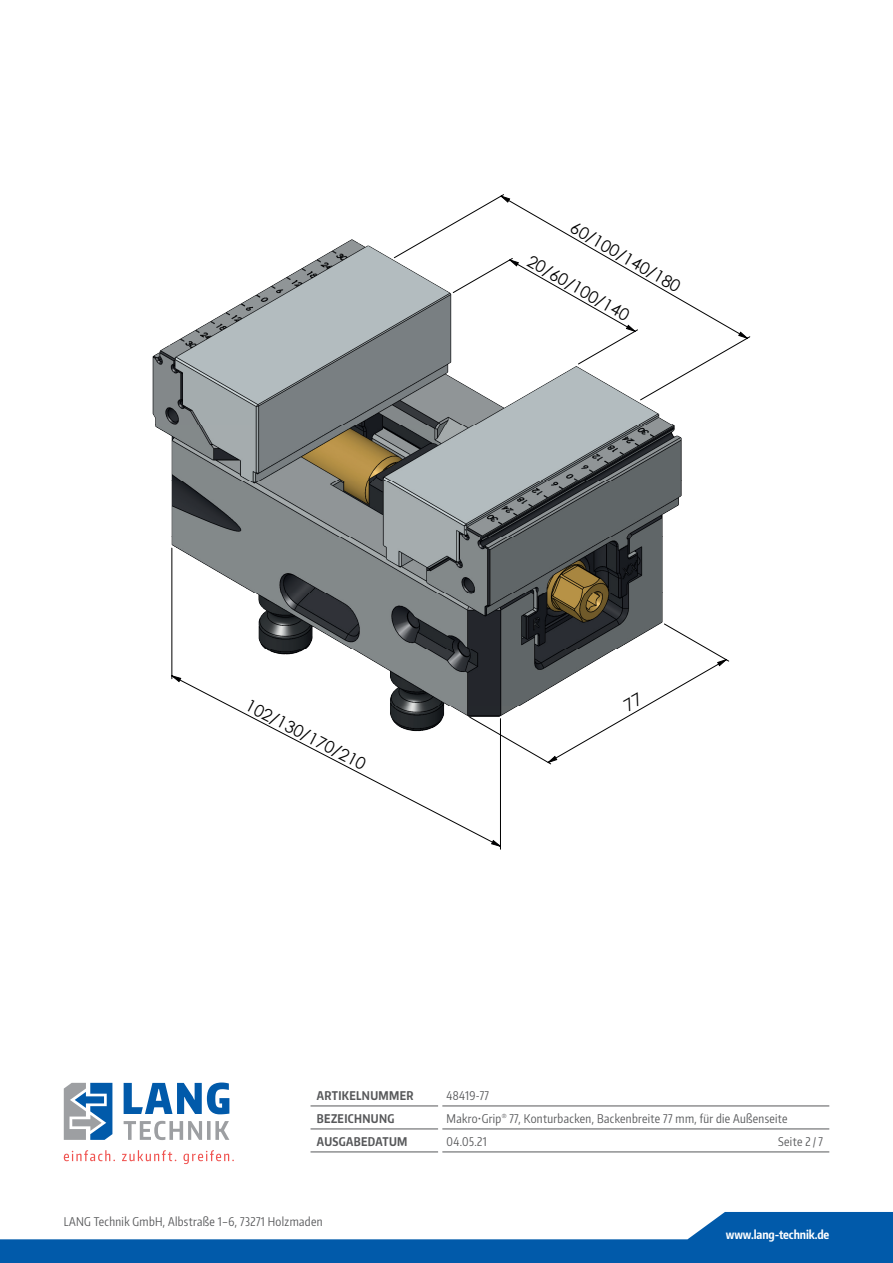
<style>
.page{position:relative;width:893px;height:1263px;background:#fff}
.page>*{position:absolute;margin:0;border:0;box-sizing:border-box;transform-origin:0 0}
.t1{font:16.65px "Century Gothic";color:#000001}
.t2{font:12px "Encode Sans Compressed";letter-spacing:.03em;color:#57585a}
.t3{font:700 12px "Encode Sans Compressed";letter-spacing:.03em;color:#57585a}
.t4{font:700 12px "Encode Sans Compressed";letter-spacing:-.01em;color:#fff}
</style>
<div class="page">
<svg style="left:0;top:1212px;width:893px;height:51px;fill:#015aaa"></svg>
<svg style="left:124px;top:1082px;width:105px;height:32px"></svg>
<svg style="left:124px;top:1121px;width:105px;height:19px"></svg>
<svg style="left:64px;top:1083px;width:48px;height:57px"></svg>
<svg style="left:64px;top:1150px;width:170px;height:14px"></svg>
<hr style="left:311px;top:1106px;width:127px;height:1px;background:#57585a">
<hr style="left:442px;top:1106px;width:387px;height:1px;background:#57585a">
<hr style="left:311px;top:1129px;width:127px;height:1px;background:#57585a">
<hr style="left:442px;top:1129px;width:387px;height:1px;background:#57585a">
<hr style="left:311px;top:1152px;width:127px;height:1px;background:#57585a">
<hr style="left:442px;top:1152px;width:387px;height:1px;background:#57585a">
<img style="left:152px;top:239px;width:530px;height:384px">
<svg style="left:171px;top:547px;width:330px;height:303px"></svg>
<svg style="left:393px;top:194px;width:358px;height:207px"></svg>
<svg style="left:172px;top:676px;width:328px;height:170px"></svg>
<svg style="left:452px;top:195px;width:296px;height:170px"></svg>
<svg style="left:469px;top:623px;width:261px;height:142px"></svg>
<h1 class="t1" style="left:252px;top:694px;width:134px;rotate:27deg">102/130/170/210</h1>
<h1 class="t1" style="left:578px;top:216px;width:125px;rotate:30deg">60/100/140/180</h1>
<h1 class="t1" style="left:535px;top:249px;width:116px;rotate:30deg">20/60/100/140</h1>
<p class="t3" style="left:317px;top:1087px;width:98px">ARTIKELNUMMER</p>
<p class="t2" style="left:447px;top:1087px;width:44px">48419-77</p>
<p class="t3" style="left:317px;top:1110px;width:79px">BEZEICHNUNG</p>
<p class="t2" style="left:447px;top:1110px;width:343px">Makro•Grip<sup>®</sup> 77, Konturbacken, Backenbreite 77 mm, für die Außenseite</p>
<p class="t3" style="left:317px;top:1133px;width:92px">AUSGABEDATUM</p>
<p class="t2" style="left:447px;top:1133px;width:42px">04.05.21</p>
<p class="t2" style="left:778px;top:1133px;width:46px">Seite 2 / 7</p>
<p class="t2" style="left:64px;top:1213px;width:260px">LANG Technik GmbH, Albstraße 1–6, 73271 Holzmaden</p>
<p class="t4" style="left:726px;top:1227px;width:105px">www.lang-technik.de</p>
</div>
